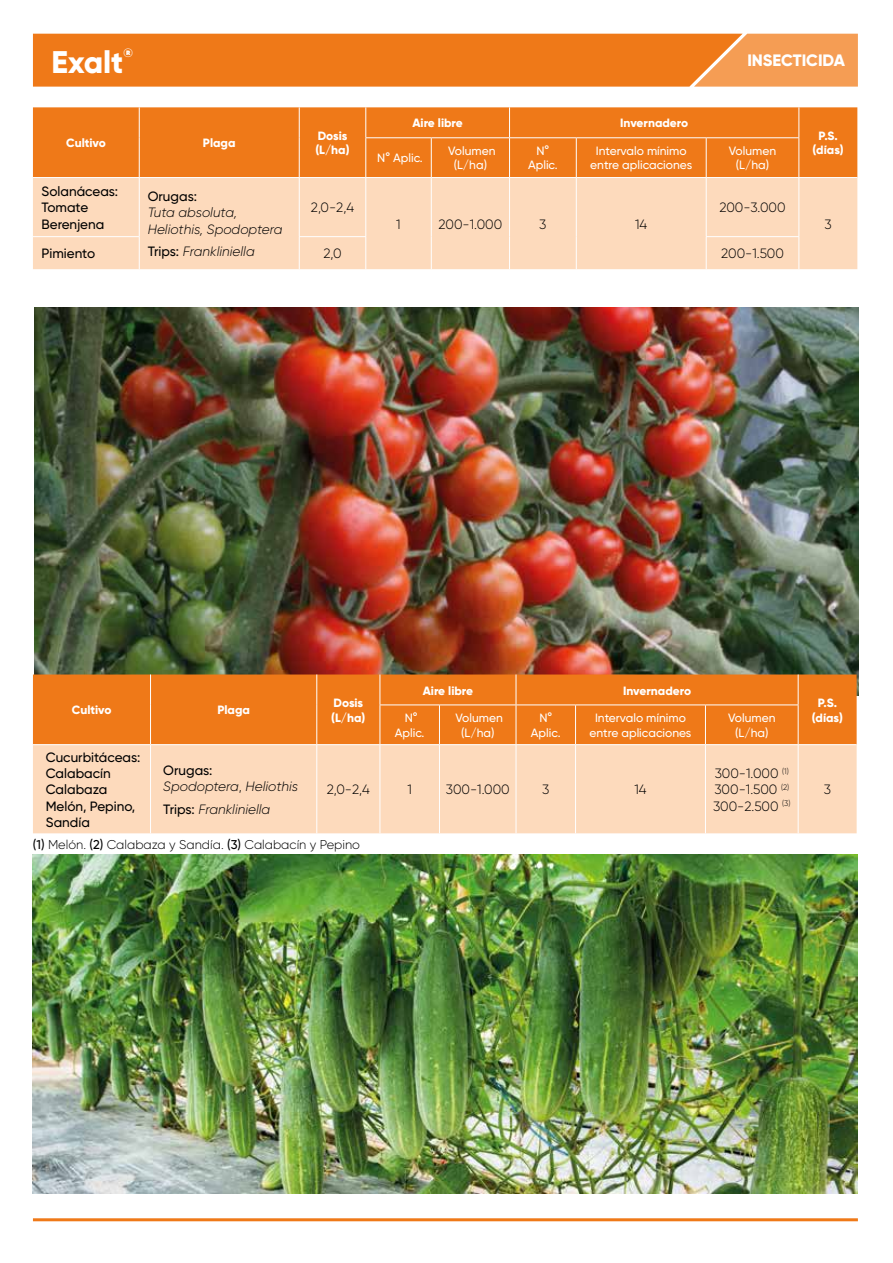
<style>
.page{position:relative;width:893px;height:1263px;background:#fff}
.page>*{position:absolute;margin:0;border:0;box-sizing:border-box;transform-origin:0 0}
.t1{font:800 31.2px "Gilroy";color:#fff}
.t2{font:800 16.5px "Gilroy";letter-spacing:-.005em;color:#fff}
.t3{font:300 13.5px/16.2px "Gilroy";color:#000}
.t4{font:italic 300 13.5px/16.2px "Gilroy";color:#000}
.t5{font:500 13.5px/16.2px "Gilroy";color:#000}
.t6{font:300 12.75px "Gilroy";color:#000}
.t7{font:500 12px/14.4px "Gilroy";color:#fff;text-align:center}
.t8{font:800 12px/14.4px "Gilroy";color:#fff}
.s1{font-weight:500;font-style:normal}
.s2{font-style:normal}
.s3{font-weight:500}
</style>
<div class="page">
<img style="left:34px;top:308px;width:825px;height:387px">
<img style="left:33px;top:855px;width:825px;height:338px">
<div style="left:33px;top:674px;width:824px;height:70px;background:#ef7918"></div>
<div style="left:33px;top:745px;width:824px;height:88px;background:#fddabc"></div>
<hr style="left:150px;top:674px;width:1px;height:31px;background:#fff">
<hr style="left:316px;top:674px;width:1px;height:31px;background:#fff">
<hr style="left:380px;top:674px;width:1px;height:30px;background:#fff">
<hr style="left:516px;top:674px;width:1px;height:30px;background:#fff">
<hr style="left:798px;top:674px;width:1px;height:30px;background:#fff">
<hr style="left:150px;top:705px;width:1px;height:39px;background:#fff">
<hr style="left:316px;top:705px;width:1px;height:39px;background:#fff">
<hr style="left:380px;top:704px;width:59px;height:1px;background:#fff">
<hr style="left:380px;top:705px;width:1px;height:39px;background:#fff">
<hr style="left:439px;top:704px;width:77px;height:1px;background:#fff">
<hr style="left:439px;top:705px;width:1px;height:39px;background:#fff">
<hr style="left:516px;top:704px;width:60px;height:1px;background:#fff">
<hr style="left:516px;top:705px;width:1px;height:39px;background:#fff">
<hr style="left:576px;top:704px;width:129px;height:1px;background:#fff">
<hr style="left:575px;top:705px;width:1px;height:39px;background:#fff">
<hr style="left:705px;top:704px;width:93px;height:1px;background:#fff">
<hr style="left:705px;top:705px;width:1px;height:39px;background:#fff">
<hr style="left:798px;top:705px;width:1px;height:39px;background:#fff">
<hr style="left:150px;top:745px;width:1px;height:88px;background:#fff">
<hr style="left:316px;top:745px;width:1px;height:88px;background:#fff">
<hr style="left:380px;top:745px;width:1px;height:88px;background:#fff">
<hr style="left:439px;top:745px;width:1px;height:88px;background:#fff">
<hr style="left:516px;top:745px;width:1px;height:88px;background:#fff">
<hr style="left:575px;top:745px;width:1px;height:88px;background:#fff">
<hr style="left:705px;top:745px;width:1px;height:88px;background:#fff">
<hr style="left:798px;top:745px;width:1px;height:88px;background:#fff">
<div style="left:33px;top:107px;width:824px;height:70px;background:#ef7918"></div>
<div style="left:33px;top:178px;width:824px;height:91px;background:#fddabc"></div>
<hr style="left:139px;top:107px;width:1px;height:31px;background:#fff">
<hr style="left:299px;top:107px;width:1px;height:31px;background:#fff">
<hr style="left:365px;top:107px;width:1px;height:30px;background:#fff">
<hr style="left:509px;top:107px;width:1px;height:30px;background:#fff">
<hr style="left:798px;top:107px;width:1px;height:30px;background:#fff">
<hr style="left:139px;top:138px;width:1px;height:39px;background:#fff">
<hr style="left:299px;top:138px;width:1px;height:39px;background:#fff">
<hr style="left:365px;top:137px;width:66px;height:1px;background:#fff">
<hr style="left:365px;top:138px;width:1px;height:39px;background:#fff">
<hr style="left:431px;top:137px;width:78px;height:1px;background:#fff">
<hr style="left:431px;top:138px;width:1px;height:39px;background:#fff">
<hr style="left:509px;top:137px;width:67px;height:1px;background:#fff">
<hr style="left:509px;top:138px;width:1px;height:39px;background:#fff">
<hr style="left:576px;top:137px;width:130px;height:1px;background:#fff">
<hr style="left:576px;top:138px;width:1px;height:39px;background:#fff">
<hr style="left:706px;top:137px;width:93px;height:1px;background:#fff">
<hr style="left:706px;top:138px;width:1px;height:39px;background:#fff">
<hr style="left:798px;top:138px;width:1px;height:39px;background:#fff">
<hr style="left:139px;top:178px;width:1px;height:58px;background:#fff">
<hr style="left:299px;top:178px;width:1px;height:58px;background:#fff">
<hr style="left:365px;top:178px;width:1px;height:58px;background:#fff">
<hr style="left:431px;top:178px;width:1px;height:59px;background:#fff">
<hr style="left:509px;top:178px;width:1px;height:59px;background:#fff">
<hr style="left:576px;top:178px;width:1px;height:59px;background:#fff">
<hr style="left:706px;top:178px;width:1px;height:58px;background:#fff">
<hr style="left:798px;top:178px;width:1px;height:58px;background:#fff">
<hr style="left:33px;top:236px;width:107px;height:1px;background:#fff">
<hr style="left:139px;top:237px;width:1px;height:32px;background:#fff">
<hr style="left:299px;top:236px;width:67px;height:1px;background:#fff">
<hr style="left:299px;top:237px;width:1px;height:32px;background:#fff">
<hr style="left:365px;top:237px;width:1px;height:32px;background:#fff">
<hr style="left:431px;top:237px;width:1px;height:32px;background:#fff">
<hr style="left:509px;top:237px;width:1px;height:32px;background:#fff">
<hr style="left:576px;top:237px;width:1px;height:32px;background:#fff">
<hr style="left:706px;top:236px;width:93px;height:1px;background:#fff">
<hr style="left:706px;top:237px;width:1px;height:32px;background:#fff">
<hr style="left:798px;top:237px;width:1px;height:32px;background:#fff">
<hr style="left:33px;top:1218px;width:825px;height:3px;background:#ef7918">
<svg style="left:33px;top:34px;width:825px;height:53px;background:#f08024"></svg>
<h1 class="t1" style="left:52px;top:42px;width:73px">Exalt</h1>
<p class="t8" style="left:123px;top:46px;width:11px">®</p>
<p class="t8" style="left:66px;top:136px;width:41px">Cultivo</p>
<p class="t8" style="left:203px;top:136px;width:34px">Plaga</p>
<p class="t8" style="left:315px;top:129px;width:36px">Dosis (L/ha)</p>
<p class="t8" style="left:412px;top:116px;width:52px">Aire libre</p>
<p class="t8" style="left:620px;top:116px;width:70px">Invernadero</p>
<h2 class="t2" style="left:747px;top:50px;width:99px">INSECTICIDA</h2>
<p class="t7" style="left:377px;top:151px;width:47px">N° Aplic.</p>
<p class="t7" style="left:448px;top:144px;width:49px">Volumen (L/ha)</p>
<p class="t7" style="left:528px;top:144px;width:31px">N°<br>Aplic.</p>
<p class="t7" style="left:590px;top:144px;width:103px">Intervalo mínimo entre aplicaciones</p>
<p class="t7" style="left:729px;top:144px;width:49px">Volumen (L/ha)</p>
<p class="t8" style="left:812px;top:129px;width:33px;text-align:center">P.S. (días)</p>
<p class="t5" style="left:41px;top:183px;width:78px">Solanáceas:<br>Tomate<br>Berenjena</p>
<p class="t5" style="left:148px;top:188px;width:51px">Orugas:</p>
<p class="t3" style="left:311px;top:199px;width:45px">2,0-2,4</p>
<p class="t3" style="left:719px;top:199px;width:68px">200-3.000</p>
<p class="t4" style="left:148px;top:204px;width:136px">Tuta absoluta,<br>Heliothis, Spodoptera</p>
<p class="t4" style="left:148px;top:243px;width:109px"><span class="s1">Trips:</span> Frankliniella</p>
<p class="t3" style="left:396px;top:216px;width:6px">1</p>
<p class="t3" style="left:439px;top:216px;width:65px">200-1.000</p>
<p class="t3" style="left:539px;top:216px;width:9px">3</p>
<p class="t3" style="left:635px;top:216px;width:14px">14</p>
<p class="t5" style="left:41px;top:245px;width:55px">Pimiento</p>
<p class="t3" style="left:323px;top:245px;width:20px">2,0</p>
<p class="t3" style="left:721px;top:245px;width:64px">200-1.500</p>
<p class="t3" style="left:824px;top:216px;width:9px">3</p>
<p class="t8" style="left:423px;top:683px;width:52px">Aire libre</p>
<p class="t8" style="left:623px;top:683px;width:70px">Invernadero</p>
<p class="t8" style="left:72px;top:703px;width:41px">Cultivo</p>
<p class="t8" style="left:217px;top:703px;width:34px">Plaga</p>
<p class="t8" style="left:331px;top:696px;width:36px">Dosis (L/ha)</p>
<p class="t8" style="left:818px;top:696px;width:21px">P.S.</p>
<p class="t7" style="left:405px;top:711px;width:14px">N°</p>
<p class="t8" style="left:812px;top:710px;width:33px">(días)</p>
<p class="t7" style="left:395px;top:725px;width:31px">Aplic.</p>
<p class="t7" style="left:456px;top:711px;width:49px">Volumen (L/ha)</p>
<p class="t7" style="left:531px;top:711px;width:31px">N°<br>Aplic.</p>
<p class="t7" style="left:590px;top:711px;width:103px">Intervalo mínimo entre aplicaciones</p>
<p class="t7" style="left:728px;top:711px;width:49px">Volumen (L/ha)</p>
<p class="t5" style="left:46px;top:749px;width:96px">Cucurbitáceas:<br>Calabacín<br>Calabaza<br>Melón, Pepino,<br>Sandía</p>
<p class="t4" style="left:163px;top:762px;width:136px"><span class="s1">Orugas:<br></span>Spodoptera<span class="s2">,</span> Heliothis</p>
<p class="t4" style="left:163px;top:801px;width:109px"><span class="s1">Trips:</span> Frankliniella</p>
<p class="t3" style="left:327px;top:781px;width:45px">2,0-2,4</p>
<p class="t3" style="left:407px;top:781px;width:6px">1</p>
<p class="t3" style="left:446px;top:781px;width:65px">300-1.000</p>
<p class="t3" style="left:542px;top:781px;width:9px">3</p>
<p class="t3" style="left:634px;top:781px;width:14px">14</p>
<p class="t6" style="left:33px;top:836px;width:329px"><span class="s3">(1)</span> Melón. <span class="s3">(2)</span> Calabaza y Sandía. <span class="s3">(3)</span> Calabacín y Pepino</p>
<p class="t3" style="left:713px;top:765px;width:79px">300-1.000 <sup>(1)<br></sup>300-1.500 <sup>(2)<br></sup>300-2.500 <sup>(3)</sup></p>
<p class="t3" style="left:824px;top:781px;width:9px">3</p>
</div>
